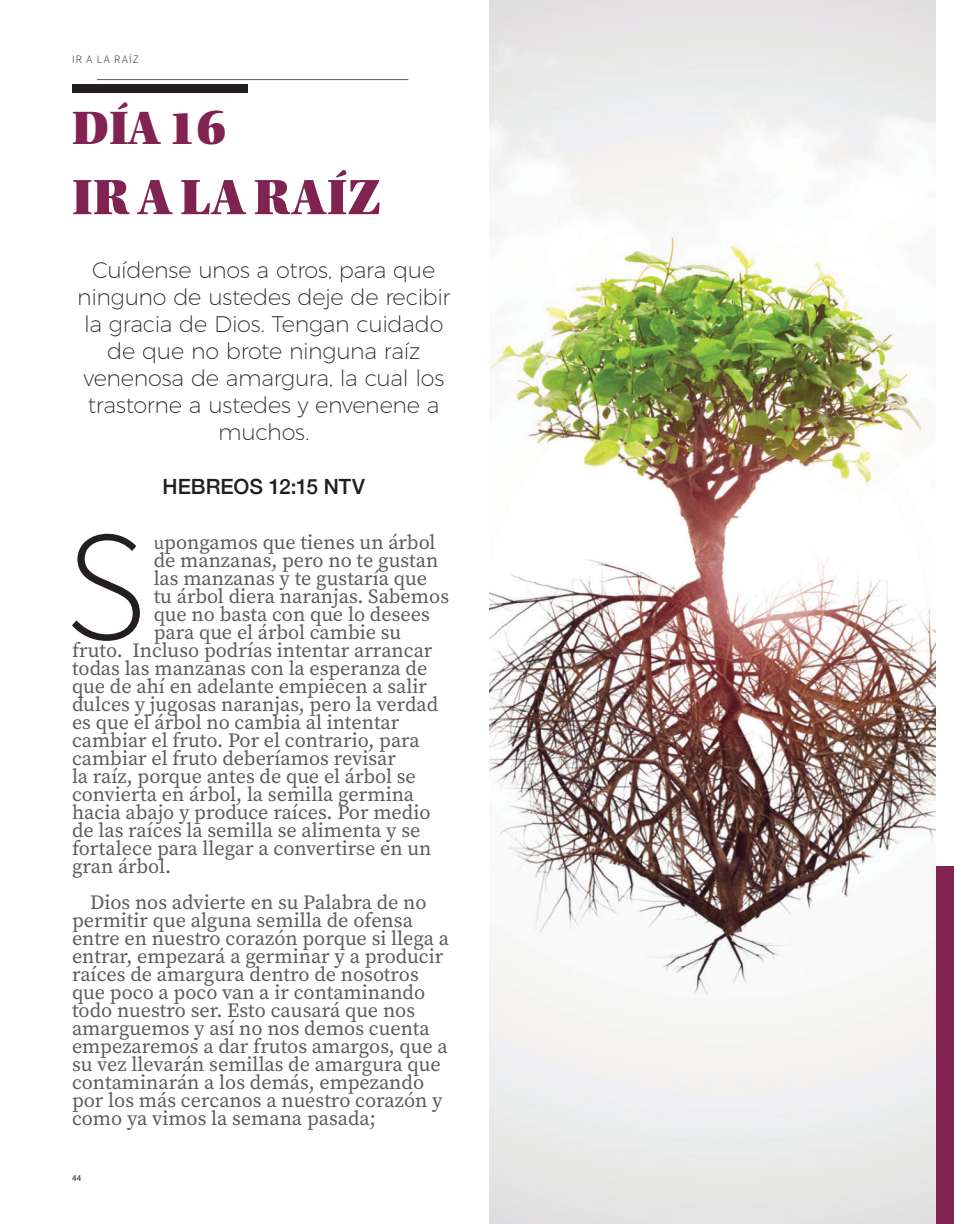
<style>
.page{position:relative;width:954px;height:1224px;background:#fff}
.page>*{position:absolute;margin:0;border:0;box-sizing:border-box;transform-origin:0 0}
.Body_Text_-_Drop_Cap{font:300 156.75px "Source Sans Pro";color:#231f20}
.Headline{font:52.5px "Utopia Std Black Headline";letter-spacing:.04em;color:#812352}
.t1{font:49.5px "Utopia Std Black Headline";color:#812352}
.Subtext{font:200 22.5px/27px "Montserrat";letter-spacing:-.015em;color:#231f20;text-align:center}
.Subtext-2{font:500 21px "Helvetica Neue";color:#231f20}
.Body_Text_-_Drop_Cap-2{font:20.25px "Source Serif Pro";color:#5b5c5e}
.Body_Text_-_First_Li{font:20.25px/18px "Source Serif Pro";color:#5b5c5e}
.t2{font:300 11.25px "Source Sans Pro";color:#231f20}
.t3{font:9.15px "Source Sans Pro";color:#231f20}
.s1{font-size:18.15px}
</style>
<div class="page">
<div style="left:72px;top:84px;width:176px;height:9px;background:#231f20"></div>
<img style="left:489px;top:0;width:447px;height:1224px">
<div style="left:936px;top:867px;width:18px;height:357px;background:#812352"></div>
<hr style="left:97px;top:79px;width:311px;height:1px;background:#5b5c5e">
<p class="t2" style="left:72px;top:52px;width:68px">IR A LA R AÍZ</p>
<p class="t1" style="left:72px;top:102px;width:155px">DÍA 16</p>
<p class="Headline" style="left:72px;top:170px;width:309px">IR A LA RAÍZ</p>
<p class="Subtext" style="left:77px;top:254px;width:374px">Cuídense unos a otros, para que ninguno de ustedes deje de recibir la gracia de Dios. Tengan cuidado de que no brote ninguna raíz venenosa de amargura, la cual los trastorne a ustedes y envenene a muchos.</p>
<p class="Subtext-2" style="left:163px;top:469px;width:204px">HEBREOS 12:15 NTV</p>
<p class="Body_Text_-_Drop_Cap" style="left:65px;top:492px;width:82px">S</p>
<p class="Body_Text_-_Drop_Cap-2" style="left:154px;top:529px;width:283px"><span class="s1">u</span>pongamos que tienes un árbol</p>
<p class="Body_Text_-_Drop_Cap-2" style="left:154px;top:547px;width:286px">de manzanas, pero no te gustan</p>
<p class="Body_Text_-_Drop_Cap-2" style="left:154px;top:565px;width:275px">las manzanas y te gustaría que</p>
<p class="Body_Text_-_Drop_Cap-2" style="left:154px;top:583px;width:297px">tu árbol diera naranjas. Sabemos</p>
<p class="Body_Text_-_Drop_Cap-2" style="left:154px;top:601px;width:278px">que no basta con que lo desees</p>
<p class="Body_Text_-_Drop_Cap-2" style="left:154px;top:619px;width:249px">para que el árbol cambie su</p>
<p class="Body_Text_-_Drop_Cap-2" style="left:72px;top:637px;width:362px">fruto. Incluso podrías intentar arrancar</p>
<p class="Body_Text_-_Drop_Cap-2" style="left:72px;top:655px;width:357px">todas las manzanas con la esperanza de</p>
<p class="Body_Text_-_Drop_Cap-2" style="left:72px;top:673px;width:357px">que de ahí en adelante empiecen a salir</p>
<p class="Body_Text_-_Drop_Cap-2" style="left:72px;top:691px;width:368px">dulces y jugosas naranjas, pero la verdad</p>
<p class="Body_Text_-_Drop_Cap-2" style="left:72px;top:709px;width:329px">es que el árbol no cambia al intentar</p>
<p class="Body_Text_-_Drop_Cap-2" style="left:72px;top:727px;width:349px">cambiar el fruto. Por el contrario, para</p>
<p class="Body_Text_-_Drop_Cap-2" style="left:72px;top:745px;width:325px">cambiar el fruto deberíamos revisar</p>
<p class="Body_Text_-_Drop_Cap-2" style="left:72px;top:763px;width:345px">la raíz, porque antes de que el árbol se</p>
<p class="Body_Text_-_Drop_Cap-2" style="left:72px;top:781px;width:344px">convierta en árbol, la semilla germina</p>
<p class="Body_Text_-_Drop_Cap-2" style="left:72px;top:799px;width:360px">hacia abajo y produce raíces. Por medio</p>
<p class="Body_Text_-_Drop_Cap-2" style="left:72px;top:817px;width:350px">de las raíces la semilla se alimenta y se</p>
<p class="Body_Text_-_Drop_Cap-2" style="left:72px;top:835px;width:361px">fortalece para llegar a convertirse en un</p>
<p class="Body_Text_-_Drop_Cap-2" style="left:72px;top:853px;width:101px">gran árbol.</p>
<p class="Body_Text_-_First_Li" style="left:72px;top:893px;width:379px;text-indent:18px">Dios nos advierte en su Palabra de no permitir que alguna semilla de ofensa entre en nuestro corazón porque si llega a entrar, empezará a germinar y a producir raíces de amargura dentro de nosotros que poco a poco van a ir contaminando todo nuestro ser. Esto causará que nos amarguemos y así no nos demos cuenta empezaremos a dar frutos amargos, que a su vez llevarán semillas de amargura que contaminarán a los demás, empezando por los más cercanos a nuestro corazón y como ya vimos la semana pasada;</p>
<p class="t3" style="left:72px;top:1172px;width:11px">44</p>
</div>
